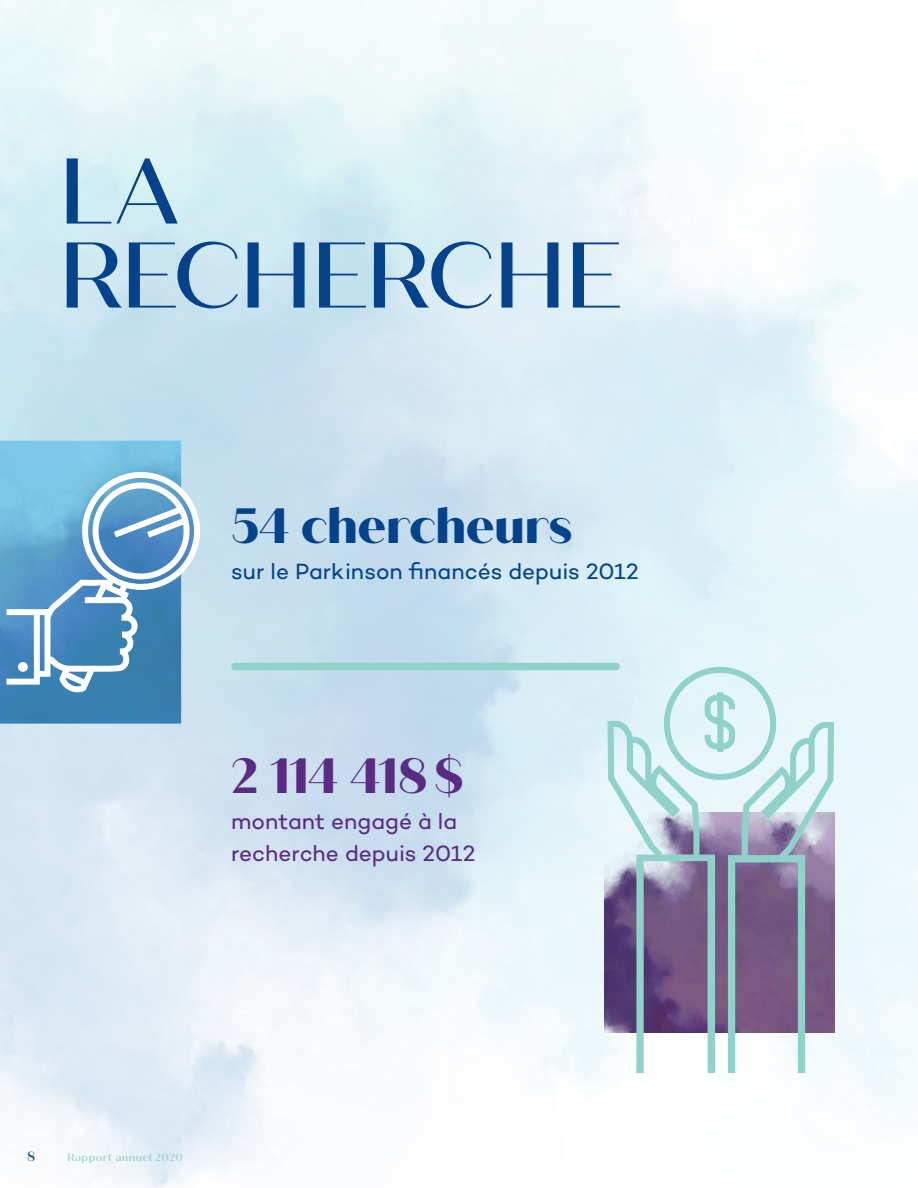
<style>
.page{position:relative;width:918px;height:1188px;background:#fff}
.page>*{position:absolute;margin:0;border:0;box-sizing:border-box;transform-origin:0 0}
.t1{font:800 49.5px "Quiche Sans";letter-spacing:-.005em;color:#05428c}
.t2{font:800 49.5px "Quiche Sans";letter-spacing:-.02em;color:#592b82}
.t3{font:22.5px/31.5px "Campton";color:#592b82}
.t4{font:22.5px "Campton";color:#05428c}
.t5{font:500 13.5px "Quiche Sans";color:#05428c}
.t6{font:500 10.5px "Quiche Sans";letter-spacing:.04em;color:#90d2ca}
</style>
<div class="page">
<img style="left:0;top:0;width:918px;height:1188px">
<div style="left:235px;top:663px;width:381px;height:7px;background:#90d2ca"></div>
<svg style="left:67px;top:158px;width:553px;height:150px;background:#b6d3e3"></svg>
<img style="left:0;top:441px;width:197px;height:283px">
<svg style="left:6px;top:470px;width:196px;height:222px"></svg>
<div style="left:18px;top:662px;width:10px;height:10px;background:#fff;border-radius:50%"></div>
<img style="left:604px;top:864px;width:31px;height:168px">
<svg style="left:604px;top:664px;width:175px;height:200px;background:#d3eef0"></svg>
<svg style="left:635px;top:719px;width:202px;height:360px;background:#a6a6bb"></svg>
<div style="left:728px;top:855px;width:77px;height:221px;border:6px solid #90d2ca"></div>
<div style="left:729px;top:856px;width:75px;height:220px;border:6px solid #90d2ca"></div>
<p class="t1" style="left:231px;top:496px;width:342px">54 chercheurs</p>
<p class="t4" style="left:231px;top:557px;width:409px">sur le Park inson financés depuis 2012</p>
<p class="t2" style="left:231px;top:746px;width:234px">2 114 418$</p>
<p class="t3" style="left:231px;top:805px;width:246px">montant engagé à la recherche depuis 2012</p>
<p class="t5" style="left:27px;top:1148px;width:10px">8</p>
<p class="t6" style="left:68px;top:1151px;width:117px">Rapport annuel 2020</p>
</div>
